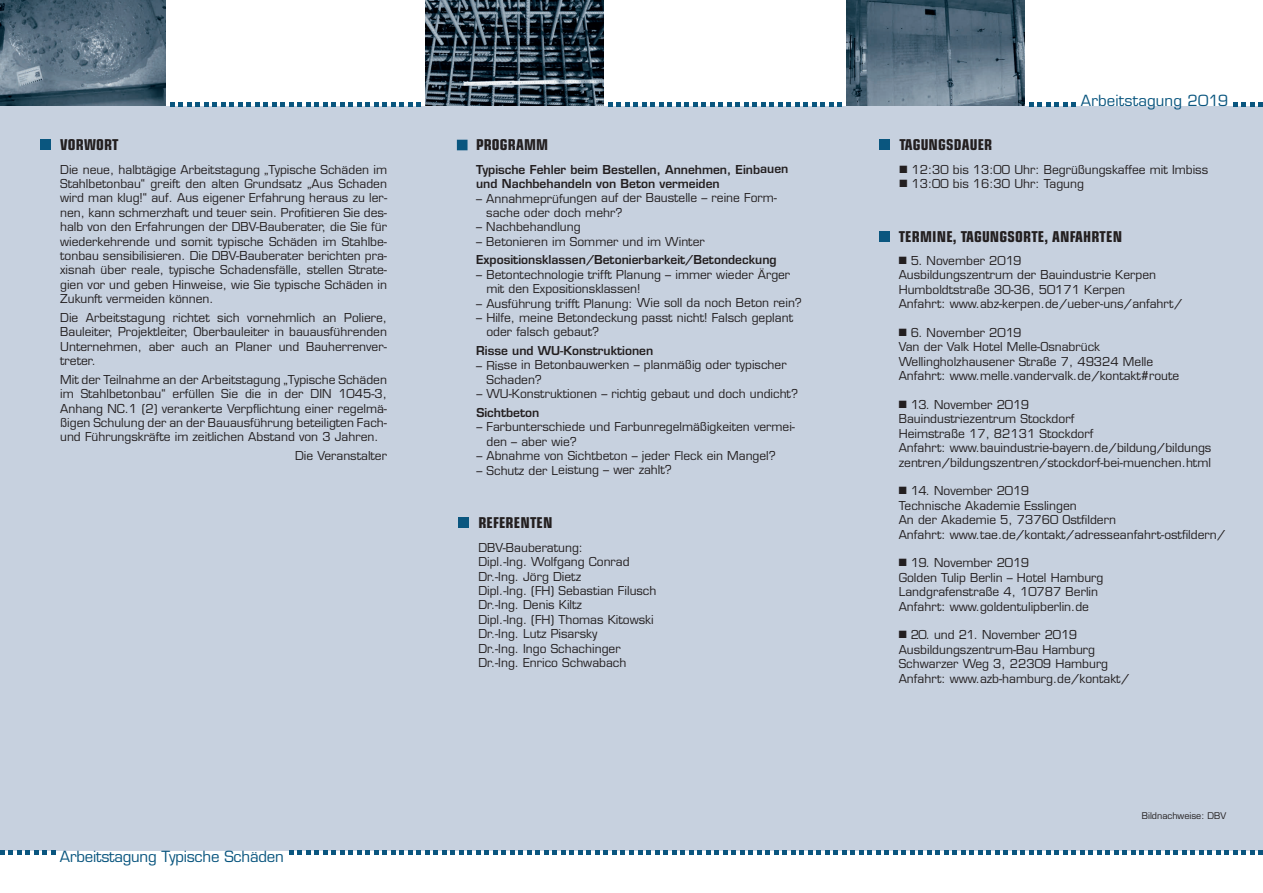
<style>
.page{position:relative;width:1263px;height:893px;background:#fff}
.page>*{position:absolute;margin:0;border:0;box-sizing:border-box;transform-origin:0 0}
.t1{font:700 condensed 15px "Eurostile LT";letter-spacing:.01em;color:#231f20}
.t2{font:15px "Eurostile LT";letter-spacing:-.015em;color:#0a567f}
.t3{font:15px "Eurostile LT";letter-spacing:.01em;color:#0a567f}
.t4{font:12px/14.4px "Eurostile LT";color:#231f20}
.t5{font:600 12px/14.4px "Eurostile LT";color:#231f20}
.t6{font:9px "Eurostile LT";color:#231f20}
</style>
<div class="page">
<img style="left:846px;top:0;width:179px;height:106px">
<img style="left:425px;top:0;width:179px;height:106px">
<img style="left:0;top:0;width:166px;height:106px">
<div style="left:0;top:106px;width:1263px;height:745px;background:#c7d1df"></div>
<svg style="left:289px;top:850px;width:974px;height:5px"></svg>
<svg style="left:0;top:850px;width:55px;height:5px"></svg>
<div style="left:40px;top:139px;width:11px;height:11px;background:#0a567f"></div>
<svg style="left:1029px;top:102px;width:47px;height:4px"></svg>
<svg style="left:1233px;top:102px;width:30px;height:4px"></svg>
<svg style="left:608px;top:102px;width:234px;height:4px"></svg>
<svg style="left:170px;top:102px;width:251px;height:4px"></svg>
<div style="left:879px;top:231px;width:10px;height:10px;background:#0a567f"></div>
<div style="left:457px;top:140px;width:10px;height:10px;background:#0a567f"></div>
<div style="left:879px;top:139px;width:11px;height:11px;background:#0a567f"></div>
<div style="left:459px;top:517px;width:10px;height:11px;background:#0a567f"></div>
<p class="t1" style="left:60px;top:139px;width:60px">VORWORT</p>
<p class="t4" style="left:60px;top:163px;width:329px;text-align:justify">Die neue, halbtägige Arbeitstagung „Typische Schäden im Stahlbetonbau“ greift den alten Grundsatz „Aus Schaden wird man klug!“ auf. Aus eigener Erfahrung heraus zu ler&shy;nen, kann schmerzhaft und teuer sein. Profitieren Sie des&shy;halb von den Erfahrungen der DBV-Bauberater, die Sie für wiederkehrende und somit typische Schäden im Stahlbe&shy;tonbau sensibilisieren. Die DBV-Bauberater berichten pra&shy;xisnah über reale, typische Schadensfälle, stellen Strate&shy;gien vor und geben Hinweise, wie Sie typische Schäden in Zukunft vermeiden können.</p>
<p class="t4" style="left:60px;top:312px;width:328px;text-align:justify">Die Arbeitstagung richtet sich vornehmlich an Poliere, Bauleiter, Projektleiter, Oberbauleiter in bauausführenden Unternehmen, aber auch an Planer und Bauherrenver&shy;treter.</p>
<p class="t4" style="left:60px;top:373px;width:328px;text-align:justify">Mit der Teilnahme an der Arbeitstagung „Typische Schäden im Stahlbetonbau“ erfüllen Sie die in der DIN 1045-3, Anhang NC.1 (2) verankerte Verpflichtung einer regelmä&shy;ßigen Schulung der an der Bauausführung beteiligten Fach&shy;und Führungskräfte im zeitlichen Abstand von 3 Jahren.</p>
<p class="t4" style="left:295px;top:450px;width:93px">Die Veranstalter</p>
<p class="t2" style="left:60px;top:850px;width:225px">Arbeitstagung Typische Schäden</p>
<p class="t1" style="left:476px;top:140px;width:73px">PROGRAMM</p>
<p class="t5" style="left:476px;top:163px;width:314px">Typische Fehler beim Bestellen, Annehmen, Einbauen und Nachbehandeln von Beton vermeiden</p>
<p class="t4" style="left:486px;top:192px;width:292px;text-indent:-10px">– Annahmeprüfungen auf der Baustelle – reine Form&shy;sache oder doch mehr?</p>
<p class="t4" style="left:476px;top:221px;width:106px">– Nachbehandlung</p>
<p class="t4" style="left:476px;top:235px;width:230px">– Betonieren im Sommer und im Winter</p>
<p class="t5" style="left:476px;top:254px;width:302px">Expositionsklassen/Betonierbarkeit/Betondeckung</p>
<p class="t4" style="left:486px;top:268px;width:305px;text-indent:-10px">– Betontechnologie trifft Planung – immer wieder Ärger mit den Expositionsklassen!</p>
<p class="t4" style="left:476px;top:297px;width:327px">– Ausführung trifft Planung: Wie soll da noch Beton rein?</p>
<p class="t4" style="left:486px;top:311px;width:308px;text-indent:-10px">– Hilfe, meine Betondeckung passt nicht! Falsch geplant oder falsch gebaut?</p>
<p class="t5" style="left:476px;top:345px;width:179px">Risse und WU-Konstruktionen</p>
<p class="t4" style="left:486px;top:359px;width:302px;text-indent:-10px">– Risse in Betonbauwerken – planmäßig oder typischer<br>Schaden?</p>
<p class="t4" style="left:476px;top:388px;width:323px">– WU-Konstruktionen – richtig gebaut und doch undicht?</p>
<p class="t5" style="left:476px;top:407px;width:65px">Sichtbeton</p>
<p class="t4" style="left:486px;top:421px;width:310px;text-indent:-10px">– Farbunterschiede und Farbunregelmäßigkeiten vermei&shy;den – aber wie?</p>
<p class="t4" style="left:476px;top:450px;width:301px">– Abnahme von Sichtbeton – jeder Fleck ein Mangel?</p>
<p class="t4" style="left:476px;top:464px;width:197px">– Schutz der Leistung – wer zahlt?</p>
<p class="t1" style="left:478px;top:518px;width:76px">REFERENTEN</p>
<p class="t4" style="left:478px;top:541px;width:180px">DBV-Bauberatung:<br>Dipl.-Ing. Wolfgang Conrad<br>Dr.-Ing. Jörg Dietz<br>Dipl.-Ing. (FH) Sebastian Filusch<br>Dr.-Ing. Denis Kiltz<br>Dipl.-Ing. (FH) Thomas Kitowski<br>Dr.-Ing. Lutz Pisarsky<br>Dr.-Ing. Ingo Schachinger<br>Dr.-Ing. Enrico Schwabach</p>
<p class="t3" style="left:1081px;top:95px;width:149px">Arbeitstagung 2019</p>
<p class="t1" style="left:899px;top:139px;width:94px">TAGUNGSDAUER</p>
<p class="t4" style="left:899px;top:163px;width:310px">■ 12:30 bis 13:00 Uhr: Begrüßungskaffee mit Imbiss</p>
<p class="t4" style="left:899px;top:178px;width:186px">■ 13:00 bis 16:30 Uhr: Tagung</p>
<p class="t1" style="left:899px;top:231px;width:225px">TERMINE, TAGUNGSORTE, ANFAHRTEN</p>
<p class="t4" style="left:899px;top:255px;width:285px">■ 5. November 2019<br>Ausbildungszentrum der Bauindustrie Kerpen Humboldtstraße 30-36, 50171 Kerpen<br>Anfahrt: www.abz-kerpen.de/ueber-uns/anfahrt/</p>
<p class="t4" style="left:899px;top:327px;width:282px">■ 6. November 2019<br>Van der Valk Hotel Melle-Osnabrück Wellingholzhausener Straße 7, 49324 Melle Anfahrt: www.melle.vandervalk.de/kontakt#route</p>
<p class="t4" style="left:899px;top:399px;width:314px">■ 13. November 2019<br>Bauindustriezentrum Stockdorf<br>Heimstraße 17, 82131 Stockdorf<br>Anfahrt: www.bauindustrie-bayern.de/bildung/bildungs zentren/bildungszentren/stockdorf-bei-muenchen.html</p>
<p class="t4" style="left:899px;top:485px;width:328px">■ 14. November 2019<br>Technische Akademie Esslingen<br>An der Akademie 5, 73760 Ostfildern<br>Anfahrt: www.tae.de/kontakt/adresseanfahrt-ostfildern/</p>
<p class="t4" style="left:899px;top:557px;width:206px">■ 19. November 2019<br>Golden Tulip Berlin – Hotel Hamburg<br>Landgrafenstraße 4, 10787 Berlin<br>Anfahrt: www.goldentulipberlin.de</p>
<p class="t4" style="left:899px;top:629px;width:232px">■ 20. und 21. November 2019<br>Ausbildungszentrum-Bau Hamburg Schwarzer Weg 3, 22309 Hamburg Anfahrt: www.azb-hamburg.de/kontakt/</p>
<p class="t6" style="left:1142px;top:812px;width:86px">Bildnachweise: DBV</p>
</div>
